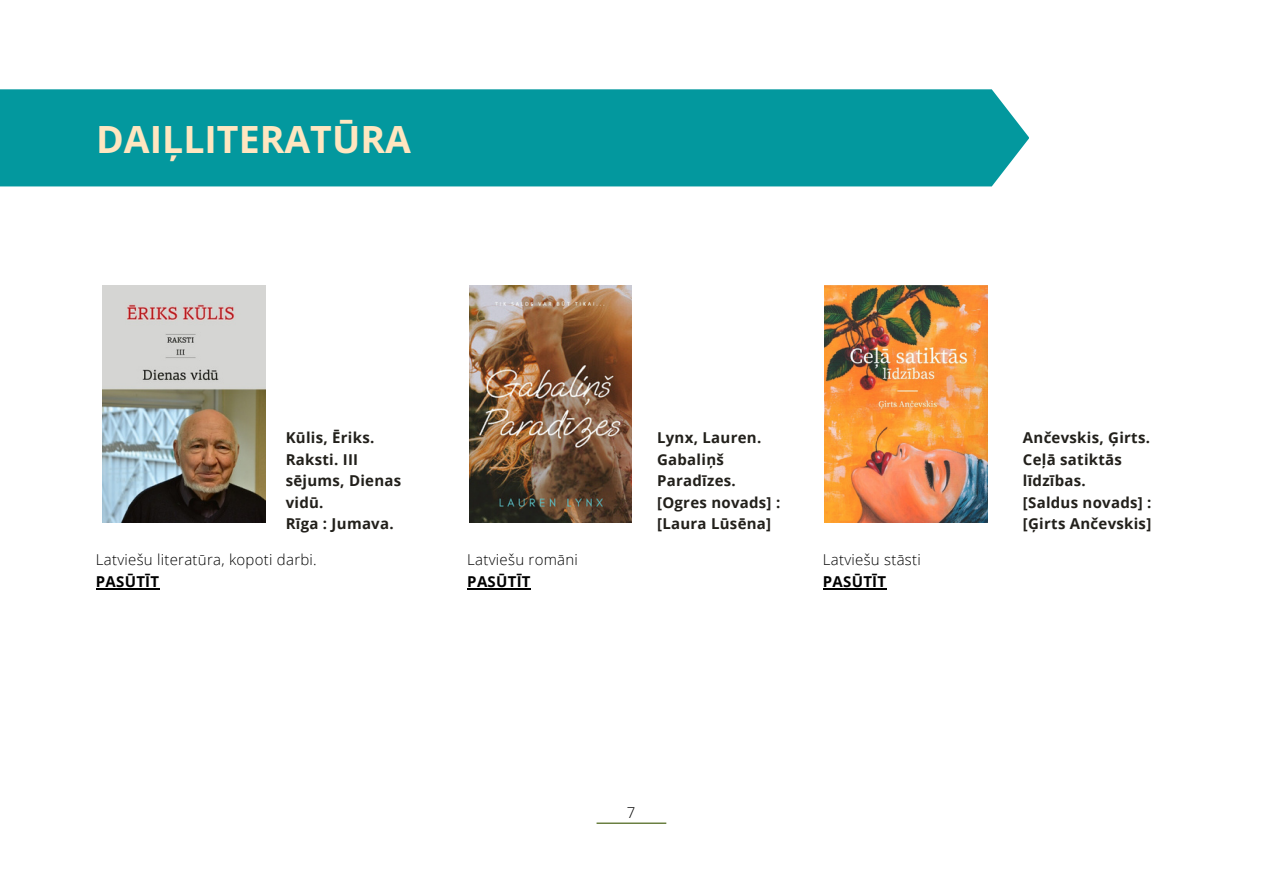
<style>
.page{position:relative;width:1263px;height:894px;background:#fff}
.page>*{position:absolute;margin:0;border:0;box-sizing:border-box;transform-origin:0 0}
.t1{font:700 37.5px "Open Sans";color:#ffe6c0}
.t2{font:700 15px/21.3px "Open Sans";letter-spacing:.02em;color:#22201b}
.t3{font:300 15px "Open Sans";letter-spacing:.02em;color:#000}
.t4{font:700 15px "Open Sans";letter-spacing:.02em;color:#000}
</style>
<div class="page">
<div style="left:0;top:89px;width:1029px;height:97px;background:#03989e"></div>
<img style="left:825px;top:285px;width:162px;height:237px">
<hr style="left:597px;top:822px;width:69px;height:1px;background:#3b5704">
<img style="left:103px;top:285px;width:162px;height:237px">
<hr style="left:823px;top:587px;width:63px;height:2px;background:#000">
<hr style="left:96px;top:587px;width:63px;height:2px;background:#000">
<img style="left:469px;top:285px;width:163px;height:237px">
<hr style="left:467px;top:587px;width:64px;height:2px;background:#000">
<p class="t1" style="left:96px;top:112px;width:316px">DAIĻLITERATŪRA</p>
<p class="t2" style="left:286px;top:427px;width:117px">Kūlis, Ēriks.<br>Raksti. III sējums, Dienas vidū.</p>
<p class="t2" style="left:286px;top:512px;width:110px">Rīga : Jumava.</p>
<p class="t3" style="left:96px;top:549px;width:222px">Latviešu literatūra, kopoti darbi.</p>
<p class="t4" style="left:96px;top:570px;width:65px">PASŪTĪT</p>
<p class="t3" style="left:467px;top:549px;width:112px">Latviešu romāni</p>
<p class="t4" style="left:467px;top:570px;width:65px">PASŪTĪT</p>
<p class="t2" style="left:657px;top:427px;width:125px">Lynx, Lauren.<br>Gabaliņš<br>Paradīzes. [Ogres novads] : [Laura Lūsēna]</p>
<p class="t3" style="left:823px;top:549px;width:99px">Latviešu stāsti</p>
<p class="t4" style="left:823px;top:570px;width:65px">PASŪTĪT</p>
<p class="t3" style="left:627px;top:801px;width:10px">7</p>
<p class="t2" style="left:1023px;top:427px;width:129px">Ančevskis, Ģirts.<br>Ceļā satiktās līdzības.</p>
<p class="t2" style="left:1023px;top:491px;width:130px">[Saldus novads] : [Ģirts Ančevskis]</p>
</div>
